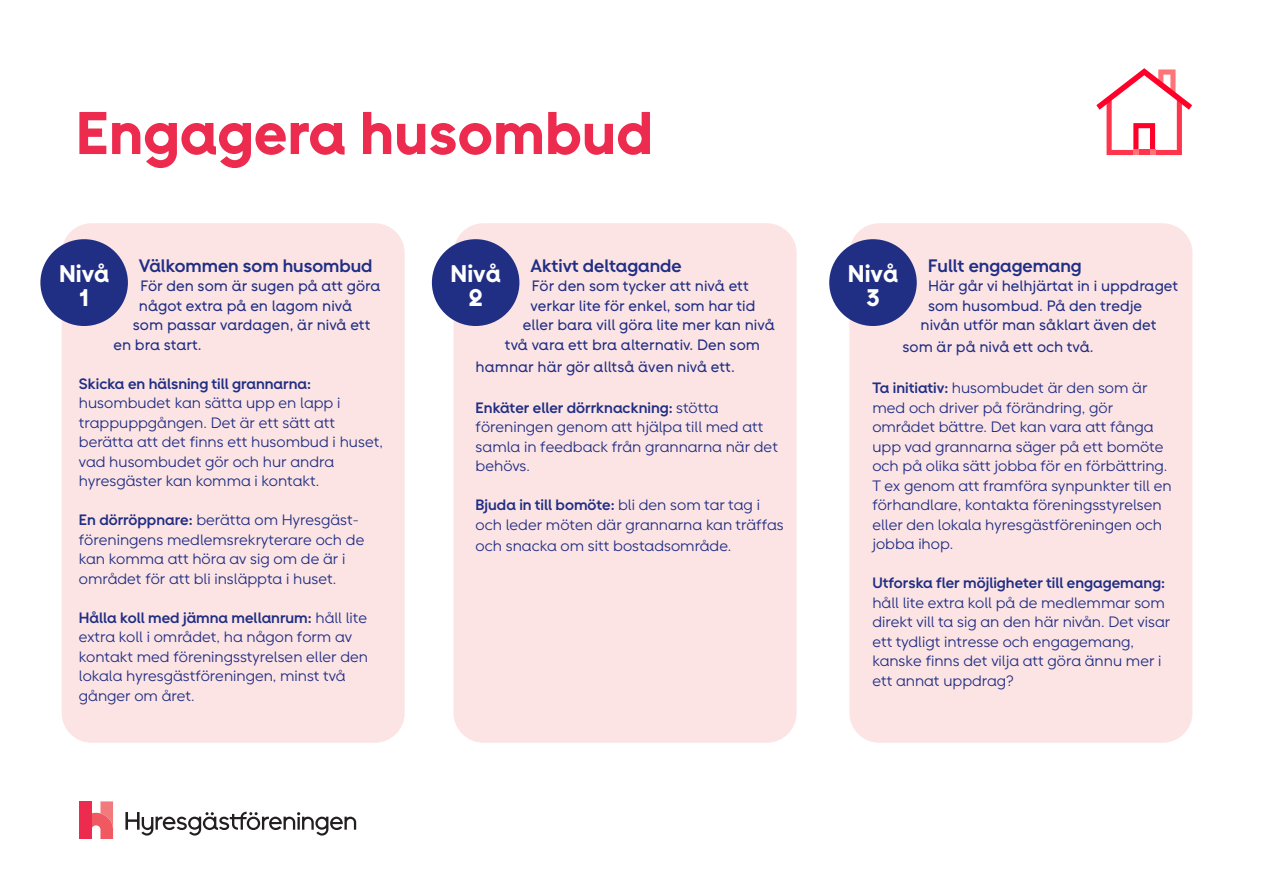
<style>
.page{position:relative;width:1263px;height:893px;background:#fff}
.page>*{position:absolute;margin:0;border:0;box-sizing:border-box;transform-origin:0 0}
.t1{font:60px "Hyra Sans Display";color:#ed2b4e}
.t2{font:24px "Hyra Sans Display";color:#fff}
.t3{font:700 18px "Hyra Sans";color:#202e84}
.t4{font:15px/19.5px "Hyra Sans Text";color:#202e84}
.t5{font:15px "Hyra Sans";color:#202e84}
.s1{font-family:"Hyra Sans";font-weight:700}
</style>
<div class="page">
<div style="left:62px;top:223px;width:343px;height:520px;background:#fce4e4;border-radius:30px"></div>
<div style="left:453px;top:223px;width:343px;height:520px;background:#fce4e4;border-radius:30px"></div>
<div style="left:849px;top:223px;width:343px;height:520px;background:#fce4e4;border-radius:30px"></div>
<svg style="left:1096px;top:68px;width:96px;height:87px"></svg>
<div style="left:79px;top:801px;width:13px;height:38px;background:#ed2b4e"></div>
<svg style="left:92px;top:801px;width:21px;height:38px"></svg>
<svg style="left:125px;top:812px;width:231px;height:24px"></svg>
<div style="left:40px;top:239px;width:88px;height:87px;background:#202e84;border-radius:50%"></div>
<div style="left:432px;top:239px;width:87px;height:87px;background:#202e84;border-radius:50%"></div>
<div style="left:829px;top:239px;width:88px;height:87px;background:#202e84;border-radius:50%"></div>
<p class="t1" style="left:76px;top:96px;width:579px">Engagera husombud</p>
<p class="t3" style="left:139px;top:254px;width:235px">Välkommen som husombud</p>
<p class="t5" style="left:140px;top:277px;width:242px">För den som är sugen på att göra</p>
<p class="t5" style="left:139px;top:297px;width:215px">något extra på en lagom nivå</p>
<p class="t5" style="left:133px;top:316px;width:239px">som passar vardagen, är nivå ett</p>
<p class="t5" style="left:113px;top:336px;width:90px">en bra start.</p>
<p class="t4" style="left:79px;top:374px;width:306px"><span class="s1">Skicka en hälsning till grannarna: </span>husombudet kan sätta upp en lapp i trappuppgången. Det är ett sätt att berätta att det finns ett husombud i huset, vad husombudet gör och hur andra hyresgäster kan komma i kontakt.</p>
<p class="t4" style="left:79px;top:510px;width:287px"><span class="s1">En dörröppnare:</span> berätta om Hyresgäst&shy;föreningens medlemsrekryterare och de kan komma att höra av sig om de är i området för att bli insläppta i huset.</p>
<p class="t4" style="left:79px;top:608px;width:291px"><span class="s1">Hålla koll med jämna mellanrum:</span> håll lite extra koll i området, ha någon form av kontakt med föreningsstyrelsen eller den lokala hyresgästföreningen, minst två gånger om året.</p>
<p class="t2" style="left:59px;top:259px;width:52px">Nivå</p>
<p class="t2" style="left:79px;top:283px;width:11px">1</p>
<p class="t3" style="left:530px;top:254px;width:153px">Aktivt deltagande</p>
<p class="t5" style="left:532px;top:277px;width:218px">För den som tycker att nivå ett</p>
<p class="t5" style="left:530px;top:297px;width:226px">verkar lite för enkel, som har tid</p>
<p class="t5" style="left:523px;top:316px;width:253px">eller bara vill göra lite mer kan nivå</p>
<p class="t5" style="left:505px;top:336px;width:256px">två vara ett bra alternativ. Den som</p>
<p class="t5" style="left:476px;top:357px;width:261px">hamnar här gör alltså även nivå ett.</p>
<p class="t4" style="left:476px;top:398px;width:304px"><span class="s1">Enkäter eller dörrknackning:</span> stötta föreningen genom att hjälpa till med att samla in feedback från grannarna när det behövs.</p>
<p class="t4" style="left:476px;top:495px;width:310px"><span class="s1">Bjuda in till bomöte:</span> bli den som tar tag i och leder möten där grannarna kan träffas</p>
<p class="t4" style="left:476px;top:536px;width:257px">och snacka om sitt bostadsområde.</p>
<p class="t2" style="left:450px;top:259px;width:52px">Nivå</p>
<p class="t2" style="left:469px;top:283px;width:15px">2</p>
<p class="t3" style="left:928px;top:254px;width:155px">Fullt engagemang</p>
<p class="t5" style="left:928px;top:277px;width:252px">Här går vi helhjärtat in i uppdraget</p>
<p class="t5" style="left:928px;top:297px;width:216px">som husombud. På den tredje</p>
<p class="t5" style="left:920px;top:316px;width:238px">nivån utför man såklart även det</p>
<p class="t5" style="left:902px;top:338px;width:193px">som är på nivå ett och två.</p>
<p class="t4" style="left:872px;top:378px;width:301px"><span class="s1">Ta initiativ:</span> husombudet är den som är med och driver på förändring, gör området bättre. Det kan vara att fånga upp vad grannarna säger på ett bomöte och på olika sätt jobba för en förbättring.<br>T ex genom att framföra synpunkter till en förhandlare, kontakta föreningsstyrelsen eller den lokala hyresgästföreningen och jobba ihop.</p>
<p class="t4" style="left:872px;top:573px;width:299px"><span class="s1">Utforska fler möjligheter till engagemang: </span>håll lite extra koll på de medlemmar som direkt vill ta sig an den här nivån. Det visar ett tydligt intresse och engagemang, kanske finns det vilja att göra ännu mer i ett annat uppdrag?</p>
<p class="t2" style="left:848px;top:259px;width:52px">Nivå</p>
<p class="t2" style="left:866px;top:283px;width:15px">3</p>
</div>
